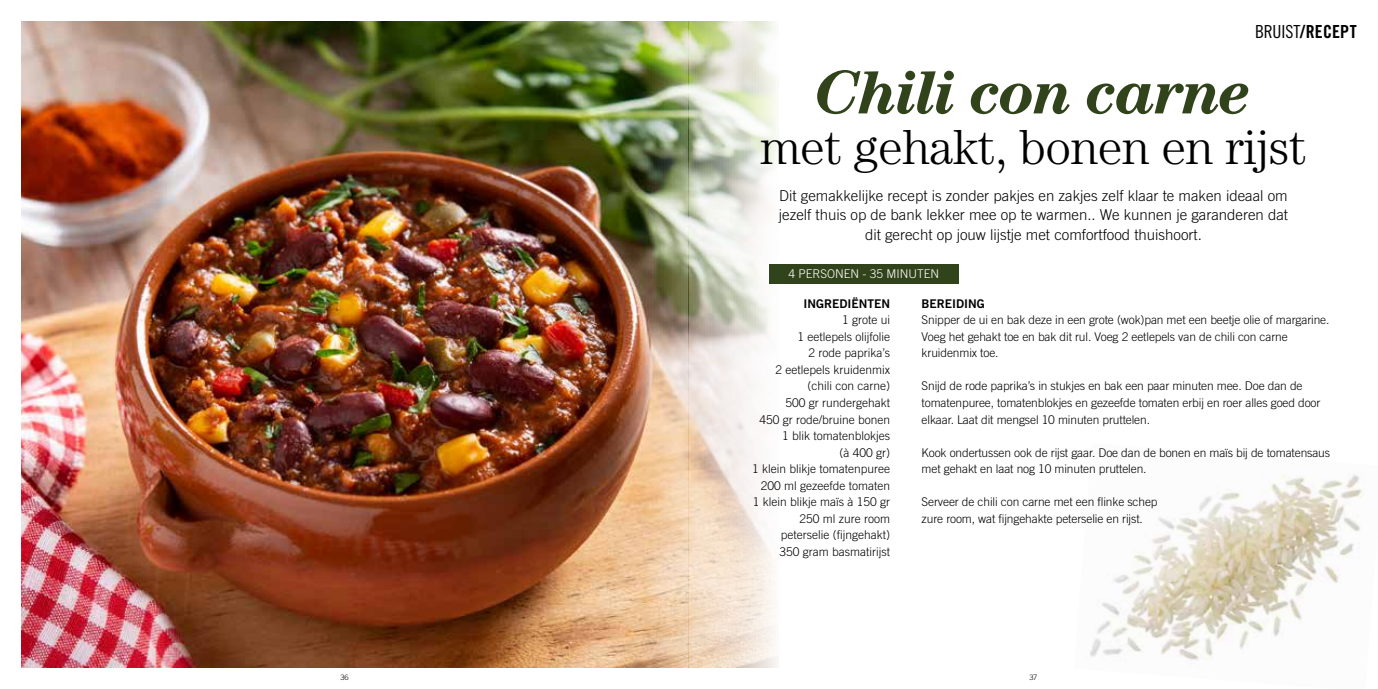
<style>
.page{position:relative;width:1378px;height:689px;background:#fff}
.page>*{position:absolute;margin:0;border:0;box-sizing:border-box;transform-origin:0 0}
.t1{font:italic 700 62.1px "Century Std";letter-spacing:-.03em;color:#31431b}
.t2{font:300 49.5px "Century Std";letter-spacing:-.01em;color:#000}
.t3{font:18px "Trade Gothic LT Std Bd Cn 20";letter-spacing:.01em;color:#000}
.t4{font:300 15px/19.5px "Trade Gothic LT Std";color:#000;text-align:center}
.t5{font:300 12px/16.5px "Trade Gothic LT Std";letter-spacing:-.01em;color:#000}
.t6{font:12px "Trade Gothic LT Std Bd 2";color:#000}
.t7{font:300 12px "Trade Gothic LT Std";color:#fff}
.t8{font:300 7.5px "Trade Gothic LT Std";color:#000}
.s1{font-family:"Trade Gothic LT Std Cn 18"}
</style>
<div class="page">
<img style="left:21px;top:21px;width:758px;height:647px">
<img style="left:1090px;top:474px;width:274px;height:187px">
<div style="left:769px;top:264px;width:189px;height:20px;background:#31431b"></div>
<h3 class="t3" style="left:1255px;top:21px;width:103px"><span class="s1">BRUIST</span>/RECEPT</h3>
<h1 class="t1" style="left:815px;top:56px;width:438px">Chili con carne</h1>
<h2 class="t2" style="left:760px;top:119px;width:547px">met gehakt, bonen en rijst</h2>
<p class="t4" style="left:779px;top:185px;width:511px">Dit gemakkelijke recept is zonder pakjes en zakjes zelf klaar te maken ideaal om jezelf thuis op de bank lekker mee op te warmen.. We kunnen je garanderen dat dit gerecht op jouw lijstje met comfortfood thuishoort.</p>
<p class="t7" style="left:788px;top:267px;width:152px">4 PERSONEN - 35 MINUTEN</p>
<p class="t6" style="left:803px;top:296px;width:88px">INGREDIËNTEN</p>
<p class="t5" style="left:752px;top:312px;width:140px;text-align:right">1 grote ui<br>1 eetlepels olijfolie<br>2 rode paprika’s<br>2 eetlepels kruidenmix (chili con carne)<br>500 gr rundergehakt<br>450 gr rode/bruine bonen<br>1 blik tomatenblokjes<br>(à 400 gr)<br>1 klein blikje tomatenpuree<br>200 ml gezeefde tomaten<br>1 klein blikje maïs à 150 gr<br>250 ml zure room peterselie (fijngehakt)<br>350 gram basmatirijst</p>
<p class="t6" style="left:921px;top:296px;width:65px">BEREIDING</p>
<p class="t5" style="left:921px;top:312px;width:409px">Snipper de ui en bak deze in een grote (wok)pan met een beetje olie of margarine.<br>Voeg het gehakt toe en bak dit rul. Voeg 2 eetlepels van de chili con carne kruidenmix toe.</p>
<p class="t5" style="left:921px;top:378px;width:400px">Snijd de rode paprika’s in stukjes en bak een paar minuten mee. Doe dan de tomatenpuree, tomatenblokjes en gezeefde tomaten erbij en roer alles goed door elkaar. Laat dit mengsel 10 minuten pruttelen.</p>
<p class="t5" style="left:921px;top:444px;width:410px">Kook ondertussen ook de rijst gaar. Doe dan de bonen en maïs bij de tomatensaus met gehakt en laat nog 10 minuten pruttelen.</p>
<p class="t5" style="left:921px;top:493px;width:237px">Serveer de chili con carne met een flinke schep zure room, wat fijngehakte peterselie en rijst.</p>
<p class="t8" style="left:340px;top:672px;width:10px">36</p>
<p class="t8" style="left:1029px;top:672px;width:9px">37</p>
</div>
